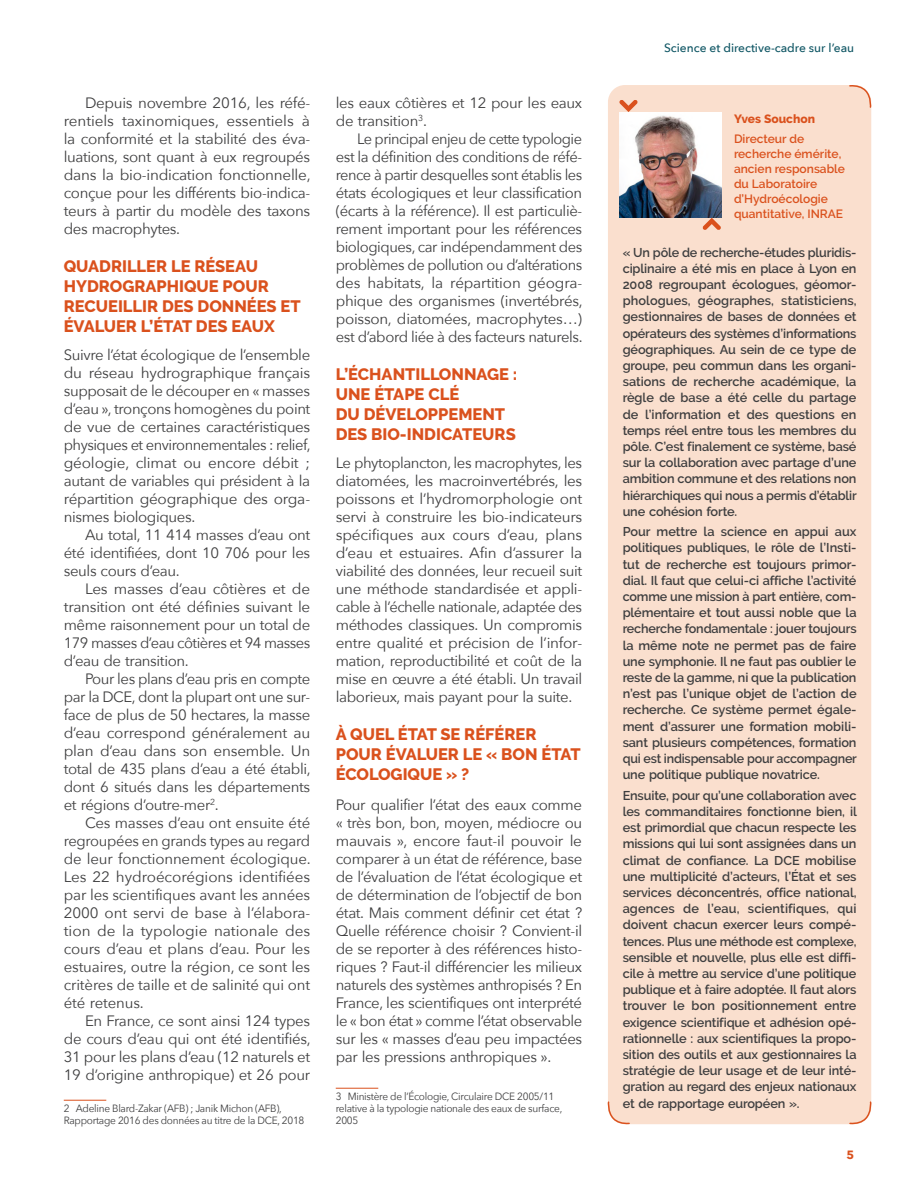
<style>
.page{position:relative;width:918px;height:1188px;background:#fff}
.page>*{position:absolute;margin:0;border:0;box-sizing:border-box;transform-origin:0 0}
.INTERTITRE{font:800 16.5px/19.8px "Raleway";color:#da511d}
.Texte_courant{font:15px/18px "Avenir Next";letter-spacing:-.025em;color:#3e3e3f;text-align:justify}
.Texte_courant_sa{font:15px/18px "Avenir Next";letter-spacing:-.025em;color:#3e3e3f;text-align:justify}
.ITW_Texte{font:600 12.75px/16.2px "Raleway";letter-spacing:-.01em;color:#3e3e3f;text-align:justify}
.ITW_poste{font:600 12px/15px "Raleway";color:#da511d}
.t1{font:500 12px "Avenir Next";color:#0f5664}
.ITW_Nom{font:800 12px "Raleway";color:#da511d}
.t2{font:700 12px "Avenir Next";color:#da511d}
.Notes_de_bas_de_pa{font:10.5px/12px "Avenir Next";letter-spacing:-.025em;color:#3e3e3f;scale:.96 1}
</style>
<div class="page">
<div style="left:608px;top:85px;width:263px;height:1039px;background:#fadfce;border-radius:17px"></div>
<img style="left:619px;top:112px;width:102px;height:106px">
<svg style="left:703px;top:218px;width:18px;height:12px"></svg>
<svg style="left:619px;top:100px;width:19px;height:12px"></svg>
<svg style="left:849px;top:85px;width:23px;height:24px"></svg>
<svg style="left:607px;top:1101px;width:24px;height:24px"></svg>
<svg style="left:848px;top:1100px;width:24px;height:25px"></svg>
<hr style="left:64px;top:1100px;width:42px;height:1px;background:#da511d">
<hr style="left:336px;top:1088px;width:42px;height:1px;background:#da511d">
<p class="Texte_courant" style="left:64px;top:93px;width:248px;text-indent:21px">Depuis novembre 2016, les réfé&shy;rentiels taxinomiques, essentiels à la conformité et la stabilité des éva&shy;luations, sont quant à eux regroupés dans la bio-indication fonctionnelle, conçue pour les différents bio-indica&shy;teurs à partir du modèle des taxons des macrophytes.</p>
<p class="INTERTITRE" style="left:64px;top:257px;width:238px">QUADRILLER LE RÉSEAU<br>HYDROGRAPHIQUE POUR<br>RECUEILLIR DES DONNÉES ET<br>ÉVALUER L’ÉTAT DES EAUX</p>
<p class="Texte_courant_sa" style="left:64px;top:345px;width:248px">Suivre l’état écologique de l’ensemble du réseau hydrographique français supposait de le découper en « masses d’eau », tronçons homogènes du point de vue de certaines caractéristiques physiques et environnementales : relief, géologie, climat ou encore débit ; autant de variables qui président à la répartition géographique des orga&shy;nismes biologiques.</p>
<p class="Texte_courant" style="left:64px;top:525px;width:248px;text-indent:21px">Au total, 11 414 masses d’eau ont été identifiées, dont 10 706 pour les seuls cours d’eau.</p>
<p class="Texte_courant" style="left:64px;top:579px;width:248px;text-indent:21px">Les masses d’eau côtières et de transition ont été définies suivant le même raisonnement pour un total de 179 masses d’eau côtières et 94 masses d’eau de transition.</p>
<p class="Texte_courant" style="left:64px;top:669px;width:248px;text-indent:21px">Pour les plans d’eau pris en compte par la DCE, dont la plupart ont une sur&shy;face de plus de 50 hectares, la masse d’eau correspond généralement au plan d’eau dans son ensemble. Un total de 435 plans d’eau a été établi, dont 6 situés dans les départements et régions d’outre-mer<sup>2</sup>.</p>
<p class="Texte_courant" style="left:64px;top:813px;width:248px;text-indent:21px">Ces masses d’eau ont ensuite été regroupées en grands types au regard de leur fonctionnement écologique.<br>Les 22 hydroécorégions identifiées par les scientifiques avant les années 2000 ont servi de base à l’élabora&shy;tion de la typologie nationale des cours d’eau et plans d’eau. Pour les estuaires, outre la région, ce sont les critères de taille et de salinité qui ont été retenus.</p>
<p class="Texte_courant" style="left:64px;top:1011px;width:248px;text-indent:21px">En France, ce sont ainsi 124 types de cours d’eau qui ont été identifiés, 31 pour les plans d’eau (12 naturels et 19 d’origine anthropique) et 26 pour</p>
<p class="Notes_de_bas_de_pa" style="left:64px;top:1102px;width:252px">2 Adeline Blard-Zakar (AFB) ; Janik Michon (AFB),<br>Rapportage 2016 des données au titre de la DCE, 2018</p>
<p class="Texte_courant" style="left:336px;top:93px;width:248px">les eaux côtières et 12 pour les eaux de transition<sup>3</sup>.</p>
<p class="Texte_courant" style="left:336px;top:129px;width:248px;text-indent:21px">Le principal enjeu de cette typologie est la définition des conditions de réfé&shy;rence à partir desquelles sont établis les états écologiques et leur classification (écarts à la référence). Il est particuliè&shy;rement important pour les références biologiques, car indépendamment des problèmes de pollution ou d’altérations des habitats, la répartition géogra&shy;phique des organismes (invertébrés, poisson, diatomées, macrophytes…) est d’abord liée à des facteurs naturels.</p>
<p class="INTERTITRE" style="left:336px;top:365px;width:183px">L’ÉCHANTILLONNAGE :<br>UNE ÉTAPE CLÉ<br>DU DÉVELOPPEMENT<br>DES BIO-INDICATEURS</p>
<p class="Texte_courant_sa" style="left:336px;top:453px;width:248px">Le phytoplancton, les macrophytes, les diatomées, les macroinvertébrés, les poissons et l’hydromorphologie ont servi à construire les bio-indicateurs spécifiques aux cours d’eau, plans d’eau et estuaires. Afin d’assurer la viabilité des données, leur recueil suit une méthode standardisée et appli&shy;cable à l’échelle nationale, adaptée des méthodes classiques. Un compromis entre qualité et précision de l’infor&shy;mation, reproductibilité et coût de la mise en œuvre a été établi. Un travail laborieux, mais payant pour la suite.</p>
<p class="INTERTITRE" style="left:336px;top:725px;width:246px">À QUEL ÉTAT SE RÉFÉRER<br>POUR ÉVALUER LE « BON ÉTAT<br>ÉCOLOGIQUE » ?</p>
<p class="Texte_courant_sa" style="left:336px;top:795px;width:248px">Pour qualifier l’état des eaux comme « très bon, bon, moyen, médiocre ou mauvais », encore faut-il pouvoir le comparer à un état de référence, base de l’évaluation de l’état écologique et de détermination de l’objectif de bon état. Mais comment définir cet état ?<br>Quelle référence choisir ? Convient-il de se reporter à des références histo&shy;riques ? Faut-il différencier les milieux naturels des systèmes anthropisés ? En France, les scientifiques ont interprété le « bon état » comme l’état observable sur les « masses d’eau peu impactées par les pressions anthropiques ».</p>
<p class="Notes_de_bas_de_pa" style="left:336px;top:1090px;width:237px">3 Ministère de l’Écologie, Circulaire DCE 2005/11 relative à la typologie nationale des eaux de surface,<br>2005</p>
<p class="t1" style="left:664px;top:38px;width:192px">Science et directive-cadre sur l’eau</p>
<p class="ITW_Nom" style="left:734px;top:112px;width:83px">Yves Souchon</p>
<p class="ITW_poste" style="left:734px;top:131px;width:113px">Directeur de recherche émérite, ancien responsable du Laboratoire d’Hydroécologie quantitative, INRAE</p>
<p class="ITW_Texte" style="left:623px;top:244px;width:236px">« Un pôle de recherche-études pluridis&shy;ciplinaire a été mis en place à Lyon en 2008 regroupant écologues, géomor&shy;phologues, géographes, statisticiens, gestionnaires de bases de données et opérateurs des systèmes d’informations géographiques. Au sein de ce type de groupe, peu commun dans les organi&shy;sations de recherche académique, la règle de base a été celle du partage de l’information et des questions en temps réel entre tous les membres du pôle. C’est finalement ce système, basé sur la collaboration avec partage d’une ambition commune et des relations non hiérarchiques qui nous a permis d’établir une cohésion forte.</p>
<p class="ITW_Texte" style="left:623px;top:524px;width:236px">Pour mettre la science en appui aux politiques publiques, le rôle de l’Insti&shy;tut de recherche est toujours primor&shy;dial. Il faut que celui-ci affiche l’activité comme une mission à part entière, com&shy;plémentaire et tout aussi noble que la recherche fondamentale : jouer toujours la même note ne permet pas de faire une symphonie. Il ne faut pas oublier le reste de la gamme, ni que la publication n’est pas l’unique objet de l’action de recherche. Ce système permet égale&shy;ment d’assurer une formation mobili&shy;sant plusieurs compétences, formation qui est indispensable pour accompagner une politique publique novatrice.</p>
<p class="ITW_Texte" style="left:623px;top:787px;width:236px">Ensuite, pour qu’une collaboration avec les commanditaires fonctionne bien, il est primordial que chacun respecte les missions qui lui sont assignées dans un climat de confiance. La DCE mobilise une multiplicité d’acteurs, l’État et ses services déconcentrés, office national, agences de l’eau, scientifiques, qui doivent chacun exercer leurs compé&shy;tences. Plus une méthode est complexe, sensible et nouvelle, plus elle est diffi&shy;cile à mettre au service d’une politique publique et à faire adoptée. Il faut alors trouver le bon positionnement entre exigence scientifique et adhésion opé&shy;rationnelle : aux scientifiques la propo&shy;sition des outils et aux gestionnaires la stratégie de leur usage et de leur inté&shy;gration au regard des enjeux nationaux et de rapportage européen ».</p>
<p class="t2" style="left:846px;top:1144px;width:9px">5</p>
</div>
